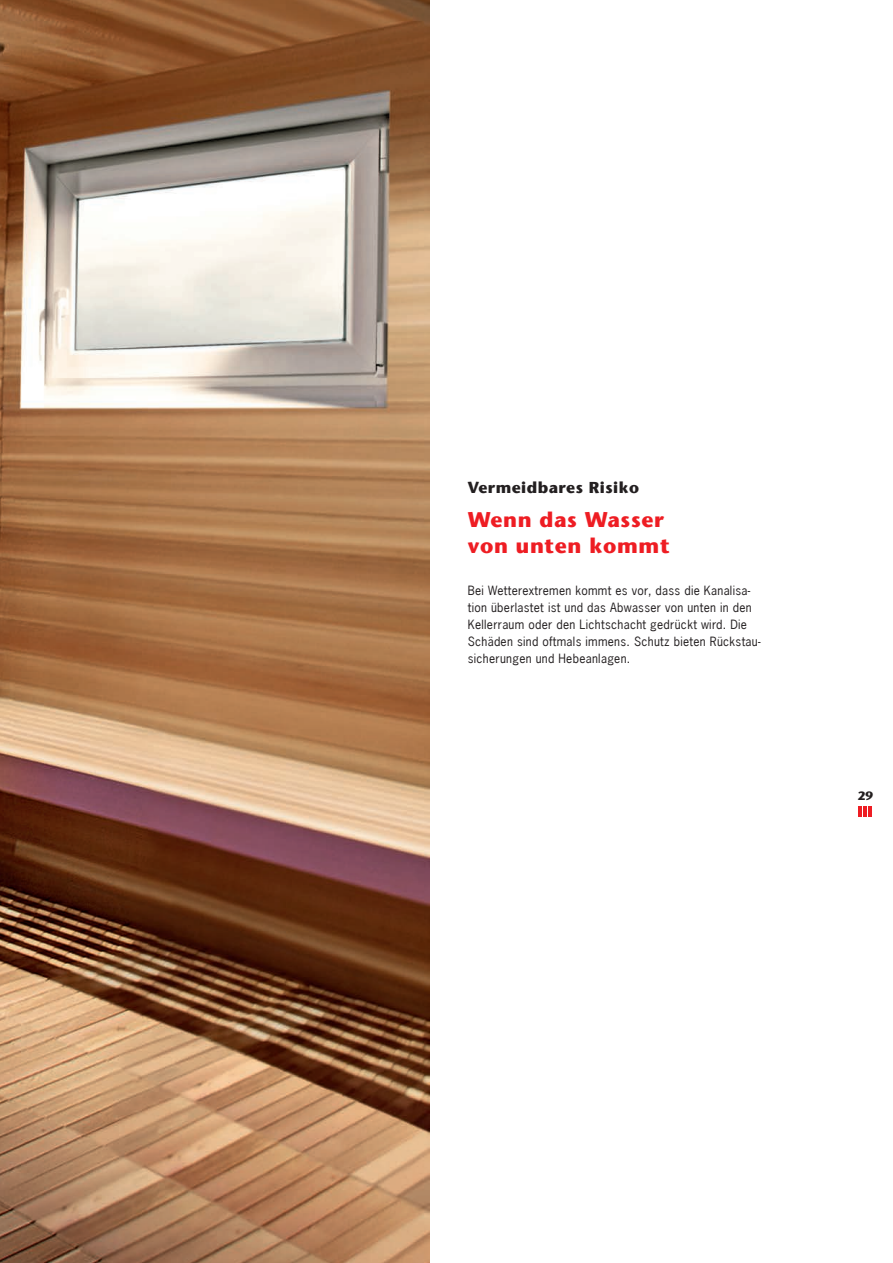
<style>
.page{position:relative;width:893px;height:1263px;background:#fff}
.page>*{position:absolute;margin:0;border:0;box-sizing:border-box;transform-origin:0 0}
.Rubrik{font:700 21px/25.5px "Stone Sans";letter-spacing:.03em;color:#ee1d23}
.Rubrik-2{font:700 15.75px "Stone Sans";letter-spacing:.03em;color:#231f20}
.Fließtext{font:12px/17px "News Gothic";letter-spacing:.025em;color:#231f20}
.Pagina{font:700 12px "Stone Sans";color:#231f20}
</style>
<div class="page">
<img style="left:0;top:0;width:430px;height:1263px">
<hr style="left:858px;top:806px;width:4px;height:10px;background:#ee1d23">
<hr style="left:863px;top:806px;width:4px;height:10px;background:#ee1d23">
<hr style="left:868px;top:806px;width:4px;height:10px;background:#ee1d23">
<p class="Rubrik-2" style="left:468px;top:478px;width:173px">Vermeidbares Risiko</p>
<p class="Rubrik" style="left:468px;top:507px;width:204px">Wenn das Wasser von unten kommt</p>
<p class="Fließtext" style="left:468px;top:582px;width:294px">Bei Wetterextremen kommt es vor, dass die Kanalisa&shy;tion überlastet ist und das Abwasser von unten in den Kellerraum oder den Lichtschacht gedrückt wird. Die Schäden sind oftmals immens. Schutz bieten Rückstau&shy;sicherungen und Hebeanlagen.</p>
<p class="Pagina" style="left:858px;top:788px;width:17px">29</p>
</div>
